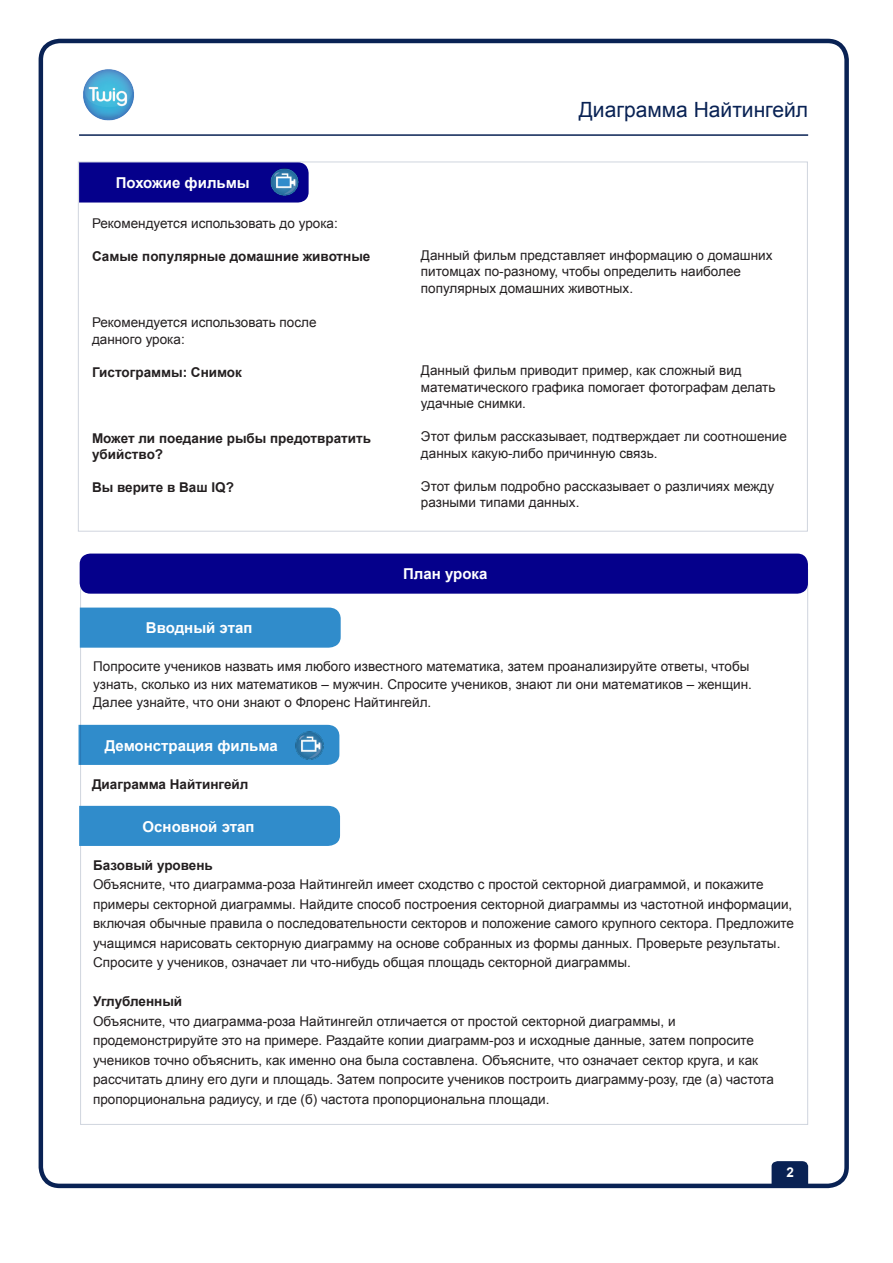
<style>
.page{position:relative;width:893px;height:1263px;background:#fff}
.page>*{position:absolute;margin:0;border:0;box-sizing:border-box;transform-origin:0 0}
.t1{font:21px "Arial";color:#092254}
.Subheads__in_blue_st{font:700 15px "Arial";color:#fff}
.Regular_paragraph{font:13.5px/19.5px "Arial";color:#231f20}
.Regular_paragraph-2{font:700 13.5px/16.5px "Arial";color:#231f20}
.t2{font:700 13.5px "Arial";color:#fff}
</style>
<div class="page">
<div style="left:39px;top:39px;width:810px;height:1149px;border:4px solid #092254;border-radius:19px"></div>
<hr style="left:79px;top:134px;width:729px;height:2px;background:#092254">
<img style="left:83px;top:69px;width:51px;height:52px">
<svg style="left:772px;top:1161px;width:36px;height:25px"></svg>
<div style="left:79px;top:725px;width:260px;height:40px;background:#308ccb"></div>
<div style="left:80px;top:554px;width:728px;height:40px;background:#05008b;border-radius:11px"></div>
<div style="left:80px;top:608px;width:261px;height:40px;background:#308ccb"></div>
<div style="left:79px;top:806px;width:261px;height:40px;background:#308ccb"></div>
<div style="left:79px;top:162px;width:230px;height:41px;background:#05008b"></div>
<img style="left:296px;top:732px;width:27px;height:27px">
<img style="left:271px;top:168px;width:27px;height:28px">
<p class="Subheads__in_blue_st" style="left:116px;top:172px;width:135px">Похожие фильмы</p>
<p class="Regular_paragraph" style="left:92px;top:214px;width:247px">Рекомендуется использовать до урока:</p>
<p class="Regular_paragraph-2" style="left:92px;top:249px;width:280px">Самые популярные домашние животные</p>
<p class="Regular_paragraph" style="left:92px;top:313px;width:226px">Рекомендуется использовать после</p>
<p class="Regular_paragraph" style="left:92px;top:329px;width:94px">данного урока:</p>
<p class="Regular_paragraph-2" style="left:92px;top:364px;width:151px">Гистограммы: Снимок</p>
<p class="Regular_paragraph-2" style="left:92px;top:430px;width:281px">Может ли поедание рыбы предотвратить убийство?</p>
<p class="Regular_paragraph-2" style="left:92px;top:480px;width:143px">Вы верите в Ваш IQ?</p>
<p class="Subheads__in_blue_st" style="left:146px;top:618px;width:108px">Вводный этап</p>
<h1 class="t1" style="left:579px;top:95px;width:231px">Диаграмма Найтингейл</h1>
<p class="Regular_paragraph" style="left:421px;top:247px;width:353px;line-height:16.5px">Данный фильм представляет информацию о домашних питомцах по-разному, чтобы определить наиболее популярных домашних животных.</p>
<p class="Regular_paragraph" style="left:421px;top:362px;width:356px;line-height:16.5px">Данный фильм приводит пример, как сложный вид математического графика помогает фотографам делать удачные снимки.</p>
<p class="Regular_paragraph" style="left:421px;top:428px;width:368px;line-height:16.5px">Этот фильм рассказывает, подтверждает ли соотношение данных какую-либо причинную связь.</p>
<p class="Regular_paragraph" style="left:421px;top:478px;width:355px;line-height:16.5px">Этот фильм подробно рассказывает о различиях между разными типами данных.</p>
<p class="Subheads__in_blue_st" style="left:403px;top:564px;width:86px">План урока</p>
<p class="Regular_paragraph" style="left:93px;top:658px;width:660px;line-height:18px">Попросите учеников назвать имя любого известного математика, затем проанализируйте ответы, чтобы узнать, сколько из них математиков – мужчин. Спросите учеников, знают ли они математиков – женщин.<br>Далее узнайте, что они знают о Флоренс Найтингейл.</p>
<p class="Subheads__in_blue_st" style="left:105px;top:735px;width:175px">Демонстрация фильма</p>
<p class="Regular_paragraph-2" style="left:92px;top:776px;width:158px">Диаграмма Найтингейл</p>
<p class="Subheads__in_blue_st" style="left:143px;top:816px;width:113px">Основной этап</p>
<p class="Regular_paragraph-2" style="left:93px;top:857px;width:121px">Базовый уровень</p>
<p class="Regular_paragraph" style="left:93px;top:875px;width:702px">Объясните, что диаграмма-роза Найтингейл имеет сходство с простой секторной диаграммой, и покажите примеры секторной диаграммы. Найдите способ построения секторной диаграммы из частотной информации, включая обычные правила о последовательности секторов и положение самого крупного сектора. Предложите учащимся нарисовать секторную диаграмму на основе собранных из формы данных. Проверьте результаты.<br>Спросите у учеников, означает ли что-нибудь общая площадь секторной диаграммы.</p>
<p class="Regular_paragraph-2" style="left:93px;top:993px;width:91px">Углубленный</p>
<p class="Regular_paragraph" style="left:93px;top:1011px;width:682px">Объясните, что диаграмма-роза Найтингейл отличается от простой секторной диаграммы, и продемонстрируйте это на примере. Раздайте копии диаграмм-роз и исходные данные, затем попросите учеников точно объяснить, как именно она была составлена. Объясните, что означает сектор круга, и как рассчитать длину его дуги и площадь. Затем попросите учеников построить диаграмму-розу, где (а) частота пропорциональна радиусу, и где (б) частота пропорциональна площади.</p>
<p class="t2" style="left:786px;top:1163px;width:9px">2</p>
</div>
